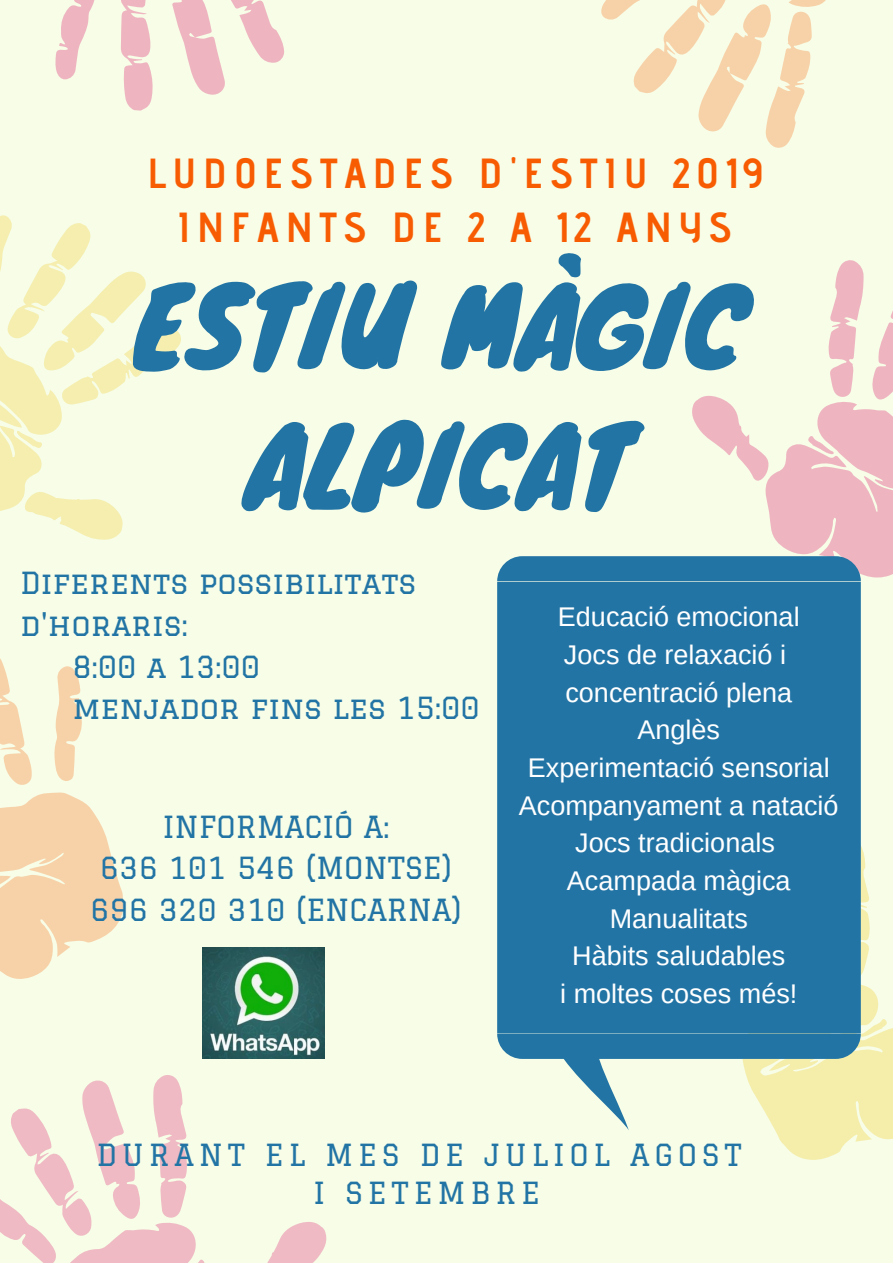
<style>
.page{position:relative;width:893px;height:1263px;background:#f7fde6}
.page>*{position:absolute;margin:0;border:0;box-sizing:border-box;transform-origin:0 0}
.t1{font:105.9px/139.6px "Knewave";color:#2274a5;text-align:center}
.t2{font:700 42px/53.5px "Advent Pro";letter-spacing:.16em;color:#f75c03;text-align:center}
.t3{font:29.78px/41.6px "Graduate";color:#2274a5;text-align:center}
.t4{font:29.78px/37.7px "Graduate";letter-spacing:.16em;color:#2274a5;text-align:center}
.t5{font:27px/37.7px "Arimo";color:#fff;text-align:center}
</style>
<div class="page">
<svg style="left:0;top:215px;width:181px;height:325px"></svg>
<svg style="left:0;top:1075px;width:327px;height:188px"></svg>
<svg style="left:775px;top:846px;width:118px;height:314px"></svg>
<svg style="left:692px;top:260px;width:201px;height:318px"></svg>
<svg style="left:55px;top:0;width:229px;height:111px"></svg>
<svg style="left:0;top:658px;width:124px;height:321px"></svg>
<svg style="left:601px;top:0;width:225px;height:148px"></svg>
<svg style="left:497px;top:556px;width:364px;height:574px;background:#4187ac"></svg>
<img style="left:202px;top:947px;width:122px;height:112px">
<h2 class="t2" style="left:147px;top:146px;width:616px">LUDOESTADES D'ESTIU 2019<br>INFANTS DE 2 A 12 ANYS</h2>
<h1 class="t1" style="left:132px;top:253px;width:613px">ESTIU MÀGIC<br>ALPICAT</h1>
<p class="t3" style="left:20px;top:562px;width:398px">Diferents possibilitats</p>
<p class="t3" style="left:20px;top:604px;width:169px">d'horaris:</p>
<p class="t3" style="left:72px;top:645px;width:189px">8:00 a 13:00</p>
<p class="t3" style="left:72px;top:687px;width:409px">menjador fins les 15:00</p>
<p class="t3" style="left:90px;top:805px;width:373px">INFORMACIÓ A:<br>636 101 546 (MONTSE)<br>696 320 310 (ENCARNA)</p>
<p class="t5" style="left:519px;top:598px;width:321px">Educació emocional<br>Jocs de relaxació i concentració plena<br>Anglès<br>Experimentació sensorial<br>Acompanyament a natació<br>Jocs tradicionals<br>Acampada màgica<br>Manualitats<br>Hàbits saludables<br>i moltes coses més!</p>
<p class="t4" style="left:97px;top:1136px;width:646px">DURANT EL MES DE JULIOL AGOST<br>I SETEMBRE</p>
</div>
